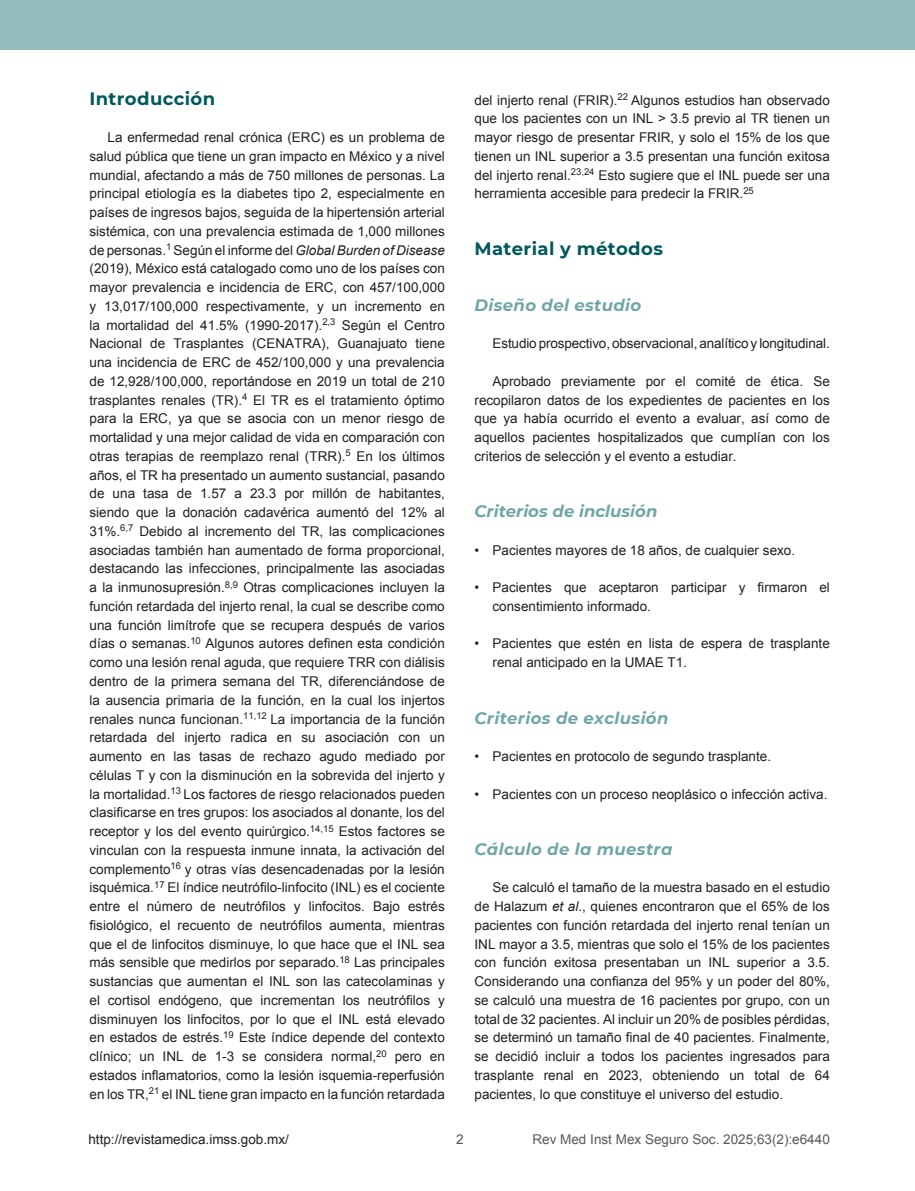
<style>
.page{position:relative;width:915px;height:1191px;background:#fff}
.page>*{position:absolute;margin:0;border:0;box-sizing:border-box;transform-origin:0 0}
.Sub_verde{font:700 18px "Montserrat";letter-spacing:.02em;color:#01585b}
.Sub_verde_2{font:italic 700 16.5px "Montserrat";letter-spacing:.02em;color:#70a6a6}
.Sub_verde_2-2{font:italic 700 16.5px "Montserrat";color:#70a6a6}
.t1{font:13.5px/18.8px "Arial";color:#231f20;text-align:justify}
.t2{font:13.5px "Arial";color:#58595b}
.s1{font-style:italic}
</style>
<div class="page">
<div style="left:0;top:0;width:914px;height:50px;background:#93bbbb"></div>
<p class="Sub_verde" style="left:89px;top:85px;width:127px">Introducción</p>
<p class="t1" style="left:89px;top:128px;width:357px;text-indent:18px">La enfermedad renal crónica (ERC) es un problema de salud pública que tiene un gran impacto en México y a nivel mundial, afectando a más de 750 millones de personas. La principal etiología es la diabetes tipo 2, especialmente en países de ingresos bajos, seguida de la hipertensión arterial sistémica, con una prevalencia estimada de 1,000 millones de personas.<sup>1</sup> Según el informe del <span class="s1">Global Burden of Disease </span>(2019), México está catalogado como uno de los países con mayor prevalencia e incidencia de ERC, con 457/100,000 y 13,017/100,000 respectivamente, y un incremento en la mortalidad del 41.5% (1990-2017).<sup>2,3</sup> Según el Centro Nacional de Trasplantes (CENATRA), Guanajuato tiene una incidencia de ERC de 452/100,000 y una prevalencia de 12,928/100,000, reportándose en 2019 un total de 210 trasplantes renales (TR).<sup>4</sup> El TR es el tratamiento óptimo para la ERC, ya que se asocia con un menor riesgo de mortalidad y una mejor calidad de vida en comparación con otras terapias de reemplazo renal (TRR).<sup>5</sup> En los últimos años, el TR ha presentado un aumento sustancial, pasando de una tasa de 1.57 a 23.3 por millón de habitantes, siendo que la donación cadavérica aumentó del 12% al 31%.<sup>6,7</sup> Debido al incremento del TR, las complicaciones asociadas también han aumentado de forma proporcional, destacando las infecciones, principalmente las asociadas a la inmunosupresión.<sup>8,9</sup> Otras complicaciones incluyen la función retardada del injerto renal, la cual se describe como una función limítrofe que se recupera después de varios días o semanas.<sup>10</sup> Algunos autores definen esta condición como una lesión renal aguda, que requiere TRR con diálisis dentro de la primera semana del TR, diferenciándose de la ausencia primaria de la función, en la cual los injertos renales nunca funcionan.<sup>11,12</sup> La importancia de la función retardada del injerto radica en su asociación con un aumento en las tasas de rechazo agudo mediado por células T y con la disminución en la sobrevida del injerto y la mortalidad.<sup>13</sup> Los factores de riesgo relacionados pueden clasificarse en tres grupos: los asociados al donante, los del receptor y los del evento quirúrgico.<sup>14,15</sup> Estos factores se vinculan con la respuesta inmune innata, la activación del complemento<sup>16</sup> y otras vías desencadenadas por la lesión isquémica.<sup>17</sup> El índice neutrófilo-linfocito (INL) es el cociente entre el número de neutrófilos y linfocitos. Bajo estrés fisiológico, el recuento de neutrófilos aumenta, mientras que el de linfocitos disminuye, lo que hace que el INL sea más sensible que medirlos por separado.<sup>18</sup> Las principales sustancias que aumentan el INL son las catecolaminas y el cortisol endógeno, que incrementan los neutrófilos y disminuyen los linfocitos, por lo que el INL está elevado en estados de estrés.<sup>19</sup> Este índice depende del contexto clínico; un INL de 1-3 se considera normal,<sup>20</sup> pero en estados inflamatorios, como la lesión isquemia-reperfusión en los TR,<sup>21</sup> el INL tiene gran impacto en la función retardada</p>
<p class="t1" style="left:474px;top:91px;width:357px">del injerto renal (FRIR).<sup>22</sup> Algunos estudios han observado que los pacientes con un INL &gt; 3.5 previo al TR tienen un mayor riesgo de presentar FRIR, y solo el 15% de los que tienen un INL superior a 3.5 presentan una función exitosa del injerto renal.<sup>23,24</sup> Esto sugiere que el INL puede ser una herramienta accesible para predecir la FRIR.<sup>25</sup></p>
<p class="Sub_verde" style="left:474px;top:235px;width:190px">Material y métodos</p>
<p class="Sub_verde_2" style="left:474px;top:293px;width:168px">Diseño del estudio</p>
<p class="t1" style="left:492px;top:334px;width:339px">Estudio prospectivo, observacional, analítico y longitudinal.</p>
<p class="t1" style="left:474px;top:372px;width:357px;text-indent:18px">Aprobado previamente por el comité de ética. Se recopilaron datos de los expedientes de pacientes en los que ya había ocurrido el evento a evaluar, así como de aquellos pacientes hospitalizados que cumplían con los criterios de selección y el evento a estudiar.</p>
<p class="Sub_verde_2-2" style="left:474px;top:499px;width:184px">Criterios de inclusión</p>
<p class="t1" style="left:474px;top:541px;width:322px">• Pacientes mayores de 18 años, de cualquier sexo.</p>
<p class="t1" style="left:492px;top:578px;width:339px;text-indent:-18px">• Pacientes que aceptaron participar y firmaron el consentimiento informado.</p>
<p class="t1" style="left:492px;top:634px;width:339px;text-indent:-18px">• Pacientes que estén en lista de espera de trasplante renal anticipado en la UMAE T1.</p>
<p class="Sub_verde_2" style="left:474px;top:705px;width:195px">Criterios de exclusión</p>
<p class="t1" style="left:474px;top:747px;width:298px">• Pacientes en protocolo de segundo trasplante.</p>
<p class="t1" style="left:474px;top:784px;width:354px">• Pacientes con un proceso neoplásico o infección activa.</p>
<p class="Sub_verde_2" style="left:474px;top:837px;width:199px">Cálculo de la muestra</p>
<p class="t1" style="left:474px;top:878px;width:357px;text-indent:18px">Se calculó el tamaño de la muestra basado en el estudio de Halazum <span class="s1">et al</span>., quienes encontraron que el 65% de los pacientes con función retardada del injerto renal tenían un INL mayor a 3.5, mientras que solo el 15% de los pacientes con función exitosa presentaban un INL superior a 3.5.<br>Considerando una confianza del 95% y un poder del 80%, se calculó una muestra de 16 pacientes por grupo, con un total de 32 pacientes. Al incluir un 20% de posibles pérdidas, se determinó un tamaño final de 40 pacientes. Finalmente, se decidió incluir a todos los pacientes ingresados para trasplante renal en 2023, obteniendo un total de 64 pacientes, lo que constituye el universo del estudio.</p>
<p class="t1" style="left:88px;top:1129px;width:202px">http://revistamedica.imss.gob.mx/</p>
<p class="t2" style="left:532px;top:1130px;width:299px">Rev Med Inst Mex Seguro Soc. 2025;63(2):e6440</p>
<p class="t2" style="left:456px;top:1130px;width:9px">2</p>
</div>
